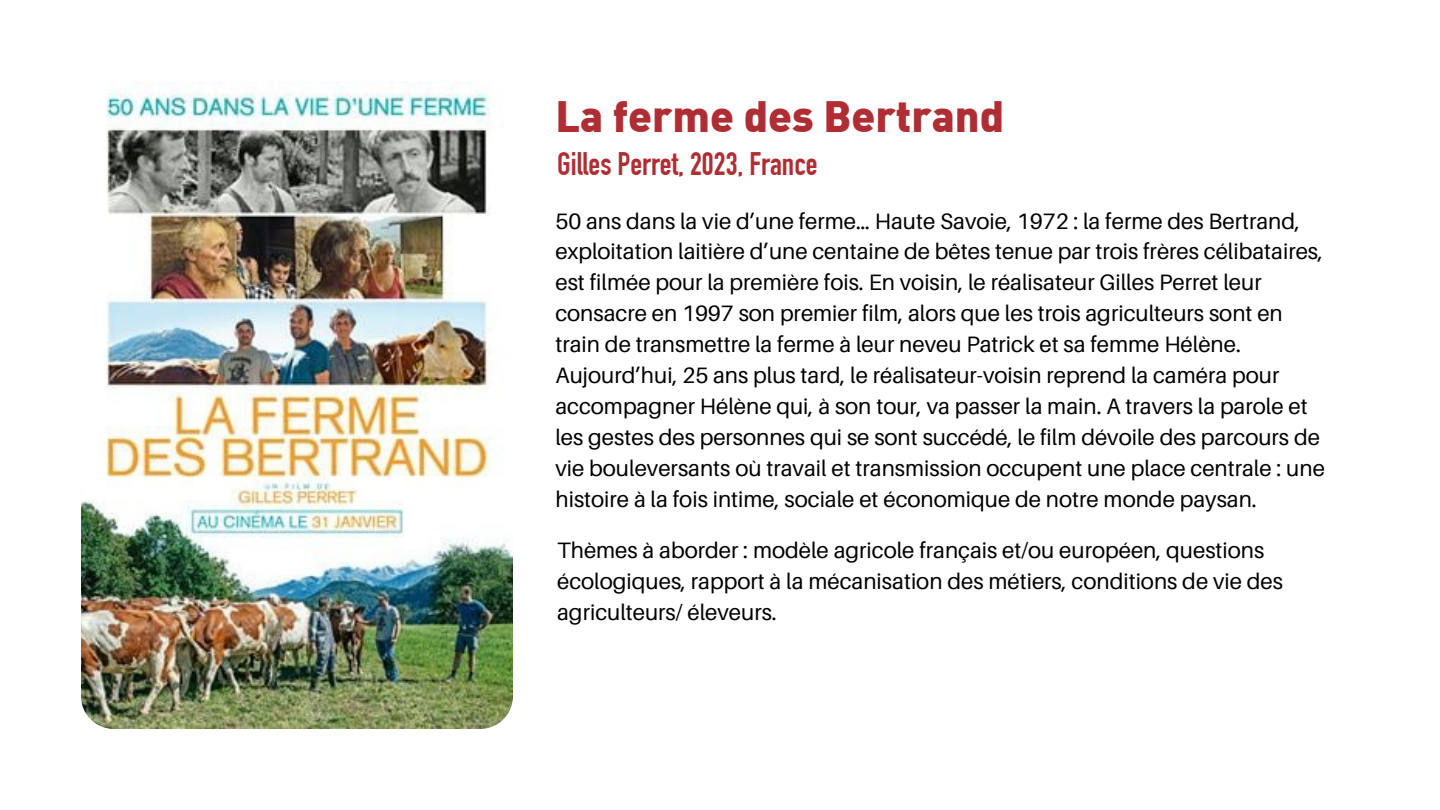
<style>
.page{position:relative;width:1440px;height:810px;background:#fff}
.page>*{position:absolute;margin:0;border:0;box-sizing:border-box;transform-origin:0 0}
.t1{font:900 43px "DIN";color:#af2e34}
.t2{font:31.9px "DIN Engschrift";color:#af2e34}
.t3{font:22.3px/30.9px "Aileron";color:#000}
</style>
<div class="page">
<img style="left:81px;top:81px;width:432px;height:648px;border-radius:33px">
<h1 class="t1" style="left:555px;top:92px;width:450px">La ferme des Bertrand</h1>
<h2 class="t2" style="left:557px;top:146px;width:262px">Gilles Perret, 2023, France</h2>
<p class="t3" style="left:555px;top:205px;width:771px">50 ans dans la vie d’une ferme… Haute Savoie, 1972 : la ferme des Bertrand, exploitation laitière d’une centaine de bêtes tenue par trois frères célibataires, est filmée pour la première fois. En voisin, le réalisateur Gilles Perret leur consacre en 1997 son premier film, alors que les trois agriculteurs sont en train de transmettre la ferme à leur neveu Patrick et sa femme Hélène.<br>Aujourd’hui, 25 ans plus tard, le réalisateur-voisin reprend la caméra pour accompagner Hélène qui, à son tour, va passer la main. A travers la parole et les gestes des personnes qui se sont succédé, le film dévoile des parcours de vie bouleversants où travail et transmission occupent une place centrale : une histoire à la fois intime, sociale et économique de notre monde paysan.</p>
<p class="t3" style="left:557px;top:534px;width:727px">Thèmes à aborder : modèle agricole français et/ou européen, questions écologiques, rapport à la mécanisation des métiers, conditions de vie des agriculteurs/ éleveurs.</p>
</div>
